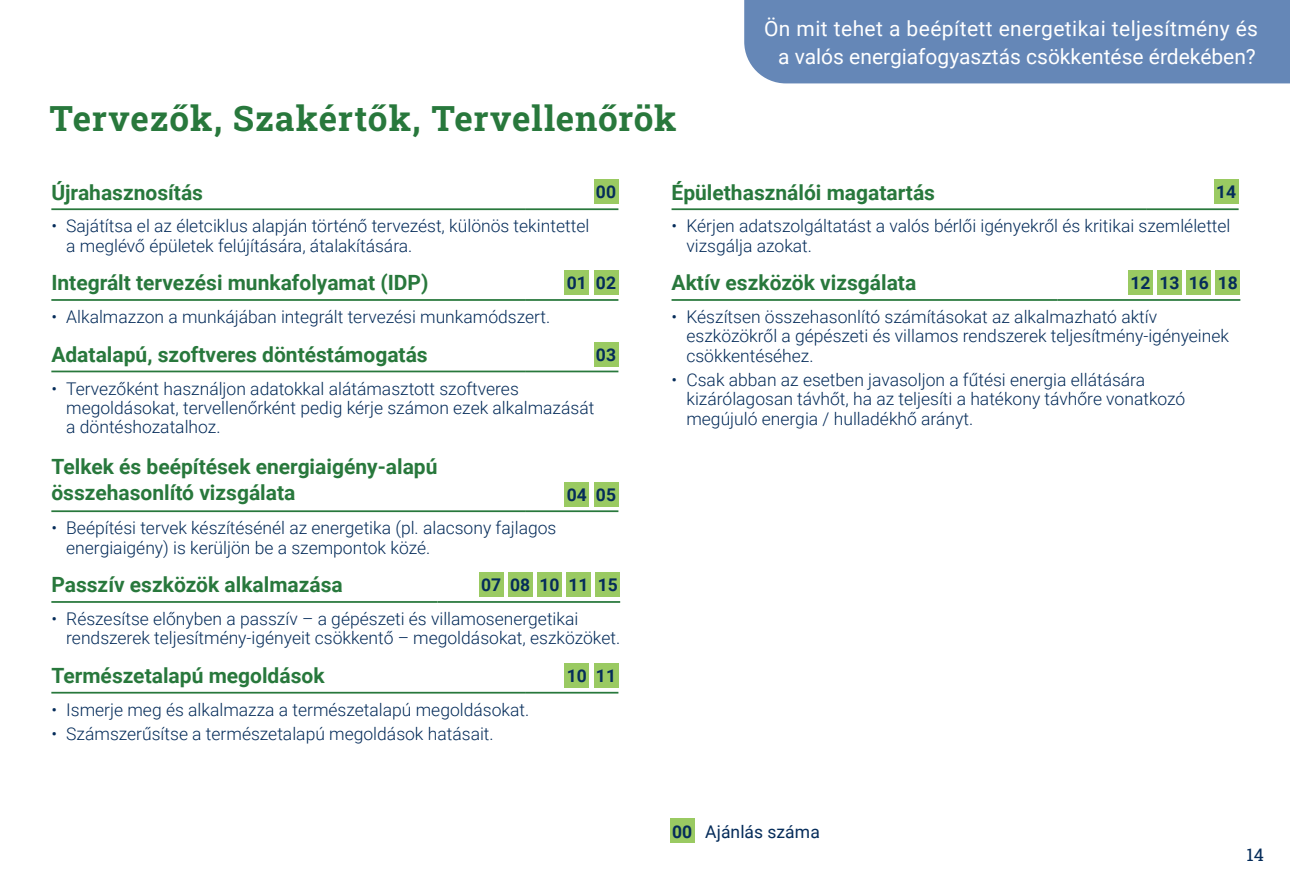
<style>
.page{position:relative;width:1290px;height:893px;background:#fff}
.page>*{position:absolute;margin:0;border:0;box-sizing:border-box;transform-origin:0 0}
.t1{font:700 35px "Roboto Slab";letter-spacing:.02em;color:#28783c}
.t2{font:700 21px/26.2px "Roboto";color:#28783c}
.t3{font:21px/28px "Roboto";color:#fff;text-align:center}
.t4{font:300 17.5px/19.2px "Roboto";color:#052c5a}
.t5{font:700 17.5px "Roboto";color:#052c5a}
.t6{font:17.5px "Roboto";letter-spacing:.005em;color:#052c5a}
.t7{font:17.5px "Roboto Slab";color:#052c5a}
.s1{font-weight:700}
</style>
<div class="page">
<div style="left:744px;top:0;width:546px;height:83px;background:#6587b7"></div>
<div style="left:670px;top:819px;width:24px;height:24px;background:#9aca62"></div>
<hr style="left:51px;top:208px;width:475px;height:2px;background:#28783c">
<hr style="left:526px;top:208px;width:92px;height:2px;background:#28783c">
<div style="left:594px;top:179px;width:24px;height:25px;background:#9aca62"></div>
<hr style="left:51px;top:299px;width:475px;height:2px;background:#28783c">
<hr style="left:526px;top:299px;width:92px;height:2px;background:#28783c">
<div style="left:564px;top:270px;width:25px;height:25px;background:#9aca62"></div>
<div style="left:594px;top:270px;width:24px;height:25px;background:#9aca62"></div>
<hr style="left:51px;top:371px;width:475px;height:1px;background:#28783c">
<hr style="left:526px;top:371px;width:92px;height:1px;background:#28783c">
<div style="left:594px;top:342px;width:24px;height:24px;background:#9aca62"></div>
<hr style="left:51px;top:510px;width:475px;height:2px;background:#28783c">
<hr style="left:526px;top:510px;width:92px;height:2px;background:#28783c">
<div style="left:564px;top:482px;width:25px;height:24px;background:#9aca62"></div>
<div style="left:594px;top:482px;width:24px;height:24px;background:#9aca62"></div>
<hr style="left:51px;top:601px;width:386px;height:2px;background:#28783c">
<hr style="left:437px;top:601px;width:183px;height:2px;background:#28783c">
<div style="left:479px;top:572px;width:24px;height:25px;background:#9aca62"></div>
<div style="left:508px;top:572px;width:25px;height:25px;background:#9aca62"></div>
<div style="left:537px;top:572px;width:25px;height:25px;background:#9aca62"></div>
<div style="left:566px;top:572px;width:25px;height:25px;background:#9aca62"></div>
<div style="left:595px;top:572px;width:25px;height:25px;background:#9aca62"></div>
<hr style="left:51px;top:692px;width:475px;height:2px;background:#28783c">
<hr style="left:526px;top:692px;width:92px;height:2px;background:#28783c">
<div style="left:564px;top:663px;width:25px;height:25px;background:#9aca62"></div>
<div style="left:594px;top:663px;width:24px;height:25px;background:#9aca62"></div>
<hr style="left:671px;top:208px;width:475px;height:2px;background:#28783c">
<hr style="left:1146px;top:208px;width:92px;height:2px;background:#28783c">
<div style="left:1214px;top:179px;width:24px;height:25px;background:#9aca62"></div>
<hr style="left:671px;top:299px;width:386px;height:2px;background:#28783c">
<hr style="left:1057px;top:299px;width:183px;height:2px;background:#28783c">
<div style="left:1128px;top:270px;width:25px;height:25px;background:#9aca62"></div>
<div style="left:1157px;top:270px;width:25px;height:25px;background:#9aca62"></div>
<div style="left:1186px;top:270px;width:25px;height:25px;background:#9aca62"></div>
<div style="left:1215px;top:270px;width:25px;height:25px;background:#9aca62"></div>
<h1 class="t1" style="left:50px;top:94px;width:628px">Tervezők, Szakértők, Tervellenőrök</h1>
<p class="t3" style="left:764px;top:13px;width:495px">Ön mit tehet a beépített energetikai teljesítmény és a valós energiafogyasztás csökkentése érdekében?</p>
<p class="t2" style="left:51px;top:178px;width:153px">Újrahasznosítás</p>
<p class="t5" style="left:596px;top:180px;width:22px">00</p>
<p class="t4" style="left:66px;top:216px;width:524px;text-indent:-15px">• Sajátítsa el az életciklus alapján történő tervezést, különös tekintettel a meglévő épületek felújítására, átalakítására.</p>
<p class="t2" style="left:51px;top:269px;width:379px">Integrált tervezési munkafolyamat (IDP)</p>
<p class="t5" style="left:567px;top:271px;width:51px">01 02</p>
<p class="t4" style="left:51px;top:307px;width:500px">• Alkalmazzon a munkájában integrált tervezési munkamódszert.</p>
<p class="t2" style="left:51px;top:341px;width:378px">Adatalapú, szoftveres döntéstámogatás</p>
<p class="t5" style="left:596px;top:342px;width:22px">03</p>
<p class="t4" style="left:66px;top:378px;width:530px;text-indent:-15px">• Tervezőként használjon adatokkal alátámasztott szoftveres megoldásokat, tervellenőrként pedig kérje számon ezek alkalmazását a döntéshozatalhoz.</p>
<p class="t2" style="left:51px;top:452px;width:388px">Telkek és beépítések energiaigény-alapú összehasonlító vizsgálata</p>
<p class="t5" style="left:567px;top:482px;width:51px">04 05</p>
<p class="t4" style="left:66px;top:518px;width:492px;text-indent:-15px">• Beépítési tervek készítésénél az energetika (pl. alacsony fajlagos energiaigény) is kerüljön be a szempontok közé.</p>
<p class="t2" style="left:51px;top:571px;width:293px">Passzív eszközök alkalmazása</p>
<p class="t5" style="left:481px;top:573px;width:138px">07 08 10 11 15</p>
<p class="t4" style="left:66px;top:608px;width:555px;text-indent:-15px">• Részesítse előnyben a passzív – a gépészeti és villamosenergetikai rendszerek teljesítmény-igényeit csökkentő – megoldásokat, eszközöket.</p>
<p class="t2" style="left:51px;top:662px;width:275px">Természetalapú megoldások</p>
<p class="t5" style="left:567px;top:663px;width:51px">10 11</p>
<p class="t4" style="left:51px;top:699px;width:479px">• Ismerje meg és alkalmazza a természetalapú megoldásokat.</p>
<p class="t4" style="left:51px;top:724px;width:444px">• Számszerűsítse a természetalapú megoldások hatásait.</p>
<p class="t2" style="left:671px;top:178px;width:265px">Épülethasználói magatartás</p>
<p class="t5" style="left:1216px;top:180px;width:22px">14</p>
<p class="t4" style="left:686px;top:216px;width:546px;text-indent:-15px">• Kérjen adatszolgáltatást a valós bérlői igényekről és kritikai szemlélettel vizsgálja azokat.</p>
<p class="t2" style="left:671px;top:269px;width:246px">Aktív eszközök vizsgálata</p>
<p class="t5" style="left:1130px;top:271px;width:109px">12 13 16 18</p>
<p class="t4" style="left:686px;top:307px;width:544px;text-indent:-15px">• Készítsen összehasonlító számításokat az alkalmazható aktív eszközökről a gépészeti és villamos rendszerek teljesítmény-igényeinek csökkentéséhez.</p>
<p class="t4" style="left:686px;top:370px;width:500px;text-indent:-15px">• Csak abban az esetben javasoljon a fűtési energia ellátására kizárólagosan távhőt, ha az teljesíti a hatékony távhőre vonatkozó megújuló energia / hulladékhő arányt.</p>
<p class="t6" style="left:672px;top:819px;width:149px"><span class="s1">00</span> Ajánlás száma</p>
<p class="t7" style="left:1246px;top:843px;width:19px">14</p>
</div>
